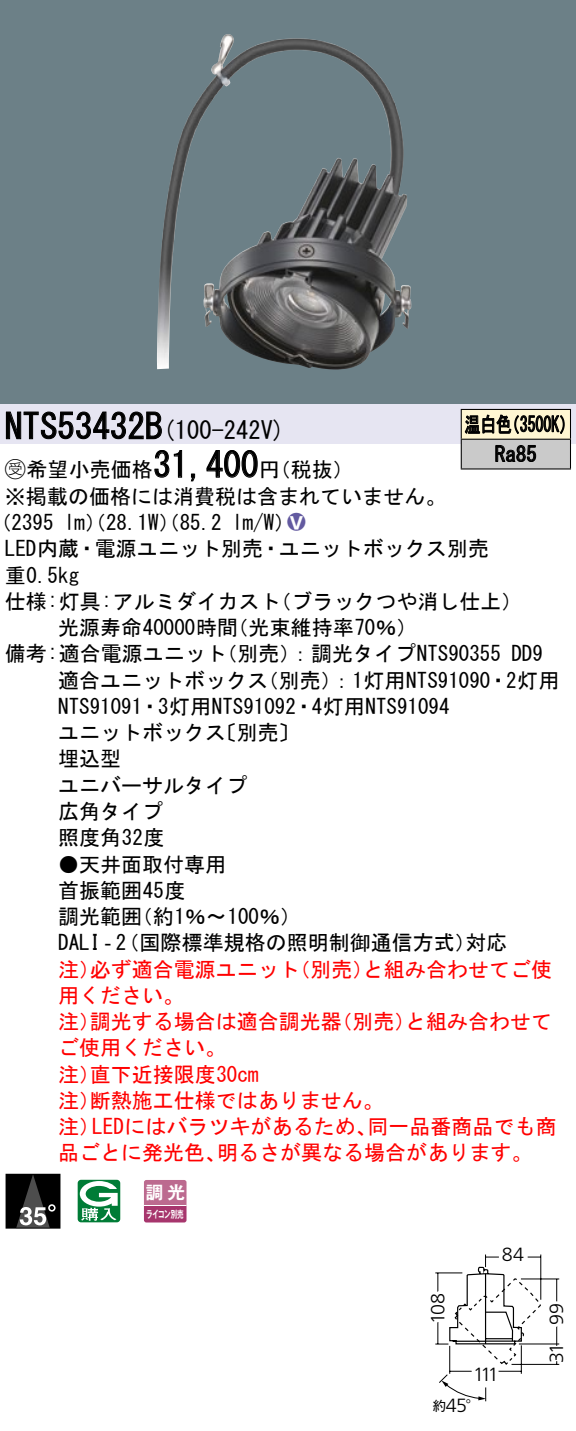
<style>
.page{position:relative;width:576px;height:1431px;background:#fff}
.page>*{position:absolute;margin:0;border:0;box-sizing:border-box;transform-origin:0 0}
.t1{font:35px "MS Gothic";color:#000}
.t2{font:24.5px "MS Gothic";color:#000}
.t3{font:21px/26.2px "MS Gothic";color:#000}
.t4{font:21px/26.2px "MS Gothic";color:#f00}
.t5{font:21px/29.8px "MS Gothic";color:#000;scale:.75 1}
.t6{font:21px "Ford Classification 1";color:#635aa0}
.t7{font:300 19.25px "Frutiger LT Std";letter-spacing:-.07em;color:#000}
.t8{font:17.5px "Gothic MB101 Pro De Bold 90 pv RKSJ H";color:#fff}
.t9{font:13.3px "Gothic MB101 Pro Regular 90 pv RKSJ H";color:#000}
.t10{font:10.15px "Gothic MB101 Pro De Bold 90 pv RKSJ H";letter-spacing:-.05em;color:#fff;scale:.65 1}
.s1{font-size:35px}
.s2{font-family:"Ford Classification 1"}
.s3{color:#fff}
.s4{font-family:"Gothic MB101 Pro Regular 90 pv RKSJ H";font-weight:400;font-size:15.75px}
</style>
<div class="page">
<div style="left:0;top:0;width:575px;height:404px;background:#6c8087"></div>
<img style="left:157px;top:35px;width:234px;height:334px">
<div style="left:0;top:404px;width:575px;height:40px;background:#e6e5f2"></div>
<svg style="left:6px;top:411px;width:156px;height:29px"></svg>
<svg style="left:154px;top:450px;width:28px;height:28px"></svg>
<svg style="left:190px;top:473px;width:6px;height:9px"></svg>
<svg style="left:206px;top:450px;width:52px;height:28px"></svg>
<div style="left:6px;top:1174px;width:54px;height:54px;background:#000"></div>
<svg style="left:16px;top:1175px;width:38px;height:53px"></svg>
<svg style="left:78px;top:1180px;width:42px;height:42px"></svg>
<svg style="left:144px;top:1180px;width:42px;height:42px;background:#b35581"></svg>
<hr style="left:144px;top:1205px;width:42px;height:1px;background:#fff">
<div style="left:461px;top:409px;width:109px;height:30px;background:#fff6d2"></div>
<div style="left:461px;top:439px;width:109px;height:30px;background:#cacaca"></div>
<hr style="left:460px;top:409px;width:110px;height:1px;background:#000">
<hr style="left:569px;top:410px;width:2px;height:29px;background:#000">
<hr style="left:460px;top:439px;width:110px;height:1px;background:#000">
<hr style="left:569px;top:440px;width:2px;height:28px;background:#000">
<hr style="left:460px;top:468px;width:110px;height:2px;background:#000">
<svg style="left:460px;top:410px;width:104px;height:58px"></svg>
<svg style="left:435px;top:1254px;width:125px;height:148px"></svg>
<h1 class="t1" style="left:5px;top:409px;width:142px">NTS53432</h1>
<p class="t2" style="left:145px;top:418px;width:141px">(<span class="s1">B</span> 100-242 (V</p>
<p class="t5" style="left:494px;top:409px;width:57px;text-indent:-30px">温白色<br>Ra85</p>
<p class="t5" style="left:504px;top:409px;width:96px">（3500 (K</p>
<h1 class="t1" style="left:153px;top:447px;width:106px">31,400</h1>
<p class="t3" style="left:5px;top:457px;width:442px"><span class="s2">B</span>希望小売価格<br>※掲載の価格には消費税は含まれていません。</p>
<p class="t6" style="left:287px;top:511px;width:19px">2<span class="s3">8</span></p>
<p class="t3" style="left:259px;top:457px;width:96px">（円税抜(</p>
<p class="t3" style="left:232px;top:509px;width:64px">l m (W/</p>
<p class="t3" style="left:-9px;top:509px;width:65px">（2395</p>
<p class="t3" style="left:5px;top:536px;width:485px">LED内蔵・電源ユニット別売・ユニットボックス別売</p>
<p class="t3" style="left:5px;top:562px;width:76px">重0.5kg</p>
<p class="t3" style="left:270px;top:588px;width:254px">（ブラックつや消し仕上(</p>
<p class="t3" style="left:64px;top:509px;width:159px">lm）（28.1 ）（W 85.2</p>
<p class="t3" style="left:227px;top:588px;width:191px;text-indent:-222px">仕様:灯具:アルミダイカスト<br>（光束維持率70％(</p>
<p class="t3" style="left:58px;top:614px;width:181px">光源寿命40000時間</p>
<p class="t3" style="left:216px;top:641px;width:286px">（別売：）調光タイプNTS90355</p>
<p class="t3" style="left:5px;top:641px;width:223px">備考:適合電源ユニット</p>
<p class="t3" style="left:511px;top:641px;width:33px">DD9</p>
<p class="t3" style="left:58px;top:667px;width:211px">適合ユニットボックス</p>
<p class="t3" style="left:58px;top:693px;width:393px">NTS91091・3灯用NTS91092・4灯用NTS91094</p>
<p class="t3" style="left:216px;top:719px;width:85px">〔別売〔</p>
<p class="t3" style="left:258px;top:667px;width:85px">（別売）</p>
<p class="t3" style="left:331px;top:667px;width:229px">：1灯用NTS91090・2灯用</p>
<p class="t3" style="left:58px;top:719px;width:190px">ユニットボックス埋込型<br>ユニバーサルタイプ広角タイプ<br>照度角32度</p>
<p class="t3" style="left:58px;top:851px;width:169px">●天井面取付専用首振範囲45度</p>
<p class="t3" style="left:132px;top:903px;width:171px">（約1％〜100％(</p>
<p class="t3" style="left:58px;top:903px;width:85px">調光範囲</p>
<p class="t3" style="left:58px;top:929px;width:419px">DALI‐（2 国際標準規格の照明制御通信方式）</p>
<p class="t4" style="left:363px;top:956px;width:190px">と組み合わせてご使</p>
<p class="t3" style="left:465px;top:929px;width:43px">対応</p>
<p class="t4" style="left:90px;top:956px;width:211px">必ず適合電源ユニット</p>
<p class="t4" style="left:289px;top:956px;width:85px">（別売）</p>
<p class="t4" style="left:58px;top:956px;width:127px">注）<br>用ください。</p>
<p class="t4" style="left:90px;top:1008px;width:253px">調光する場合は適合調光器</p>
<p class="t4" style="left:331px;top:1008px;width:85px">（別売）</p>
<p class="t4" style="left:405px;top:1008px;width:148px">と組み合わせて</p>
<p class="t4" style="left:58px;top:1008px;width:43px">注）</p>
<p class="t4" style="left:58px;top:1034px;width:169px">ご使用ください。</p>
<p class="t4" style="left:90px;top:1061px;width:170px">直下近接限度30cm</p>
<p class="t4" style="left:90px;top:1061px;width:295px;text-indent:-32px">注）<br>断熱施工仕様ではありません。</p>
<p class="t4" style="left:58px;top:1087px;width:43px">注）</p>
<p class="t4" style="left:92px;top:1113px;width:286px">LEDにはバラツキがあるため、</p>
<p class="t4" style="left:367px;top:1113px;width:190px">同一品番商品でも商</p>
<p class="t4" style="left:58px;top:1113px;width:43px">注）</p>
<p class="t4" style="left:58px;top:1139px;width:169px">品ごとに発光色、</p>
<p class="t4" style="left:217px;top:1139px;width:317px">明るさが異なる場合があります。</p>
<p class="t8" style="left:146px;top:1178px;width:41px">調光</p>
<p class="t10" style="left:146px;top:1205px;width:59px">ライコン別売</p>
<p class="t7" style="left:501px;top:1243px;width:24px">84</p>
<p class="t7" style="left:427px;top:1324px;width:32px;rotate:-90deg">108</p>
<p class="t7" style="left:545px;top:1325px;width:23px;rotate:-90deg">99</p>
<p class="t7" style="left:473px;top:1364px;width:27px">111</p>
<p class="t7" style="left:446px;top:1395px;width:37px">45<span class="s4">°</span></p>
<p class="t9" style="left:432px;top:1395px;width:15px">約</p>
<p class="t7" style="left:545px;top:1362px;width:21px;rotate:-90deg">31</p>
</div>
